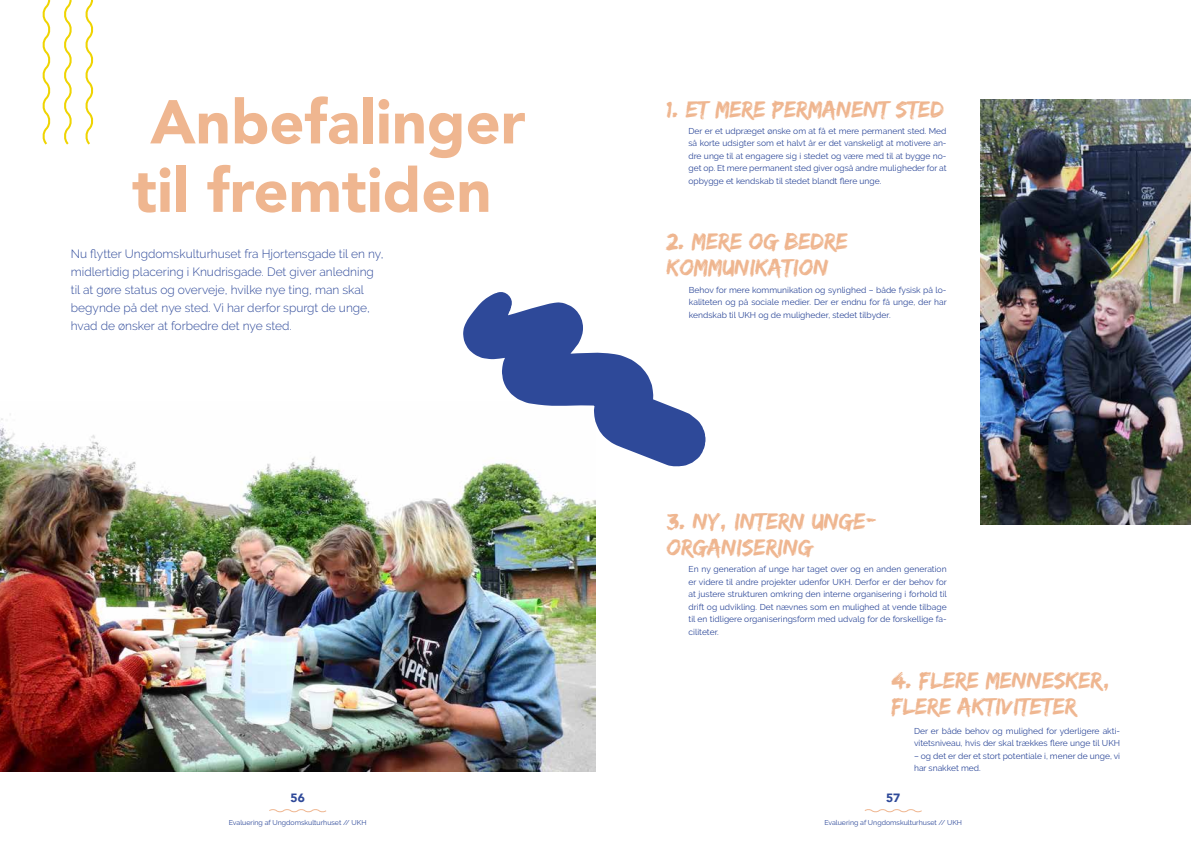
<style>
.page{position:relative;width:1191px;height:842px;background:#fff}
.page>*{position:absolute;margin:0;border:0;box-sizing:border-box;transform-origin:0 0}
.t1{font:900 61.2px/68.4px "Avenir";color:#efb690}
.t2{font:24px/26px "Edo";color:#efb690}
.t3{font:300 12px/18px "Raleway";color:#2e4999}
.t4{font:900 12px "Avenir";color:#2e4999}
.t5{font:8.5px/12.5px "Raleway";color:#2e4999;text-align:justify}
.t6{font:7px "Raleway";color:#2e4999}
</style>
<div class="page">
<svg style="left:269px;top:809px;width:57px;height:4px"></svg>
<svg style="left:864px;top:809px;width:58px;height:4px"></svg>
<img style="left:0;top:414px;width:595px;height:357px">
<svg style="left:42px;top:0;width:9px;height:145px"></svg>
<svg style="left:64px;top:0;width:8px;height:145px"></svg>
<svg style="left:85px;top:0;width:9px;height:145px"></svg>
<img style="left:980px;top:99px;width:211px;height:426px">
<svg style="left:463px;top:292px;width:242px;height:175px"></svg>
<h1 class="t1" style="left:132px;top:86px;width:395px">Anbefalinger til fremtiden</h1>
<p class="t3" style="left:71px;top:245px;width:314px">Nu flytter Ungdomskulturhuset fra Hjortensgade til en ny, midlertidig placering i Knudrisgade. Det giver anledning til at gøre status og overveje, hvilke nye ting, man skal begynde på det nye sted. Vi har derfor spurgt de unge, hvad de ønsker at forbedre det nye sted.</p>
<h2 class="t2" style="left:666px;top:95px;width:279px">1. ET MERE PERMANENT STED</h2>
<p class="t5" style="left:688px;top:124px;width:259px">Der er et udpræget ønske om at få et mere permanent sted. Med så korte udsigter som et halvt år er det vanskeligt at motivere an&shy;dre unge til at engagere sig i stedet og være med til at bygge no&shy;get op. Et mere permanent sted giver også andre muligheder for at opbygge et kendskab til stedet blandt flere unge.</p>
<h2 class="t2" style="left:666px;top:227px;width:183px">2. MERE OG BEDRE<br>KOMMUNIKATION</h2>
<p class="t5" style="left:689px;top:284px;width:259px">Behov for mere kommunikation og synlighed – både fysisk på lo&shy;kaliteten og på sociale medier. Der er endnu for få unge, der har kendskab til UKH og de muligheder, stedet tilbyder.</p>
<h2 class="t2" style="left:666px;top:508px;width:212px">3. NY, INTERN UNGE-<br>ORGANISERING</h2>
<p class="t5" style="left:688px;top:563px;width:260px">En ny generation af unge har taget over og en anden generation er videre til andre projekter udenfor UKH. Derfor er der behov for at justere strukturen omkring den interne organisering i forhold til drift og udvikling. Det nævnes som en mulighed at vende tilbage til en tidligere organiseringsform med udvalg for de forskellige fa&shy;ciliteter.</p>
<h2 class="t2" style="left:891px;top:667px;width:221px">4. FLERE MENNESKER,<br>FLERE AKTIVITETER</h2>
<p class="t5" style="left:914px;top:724px;width:208px">Der er både behov og mulighed for yderligere akti&shy;vitetsniveau, hvis der skal trækkes flere unge til UKH</p>
<p class="t5" style="left:914px;top:749px;width:208px">– og det er der et stort potentiale i, mener de unge, vi har snakket med.</p>
<h3 class="t4" style="left:291px;top:787px;width:16px">56</h3>
<h3 class="t4" style="left:886px;top:787px;width:16px">57</h3>
<p class="t6" style="left:229px;top:818px;width:139px">Evaluering af Ungdomskulturhuset // UKH</p>
<p class="t6" style="left:824px;top:818px;width:139px">Evaluering af Ungdomskulturhuset // UKH</p>
</div>
